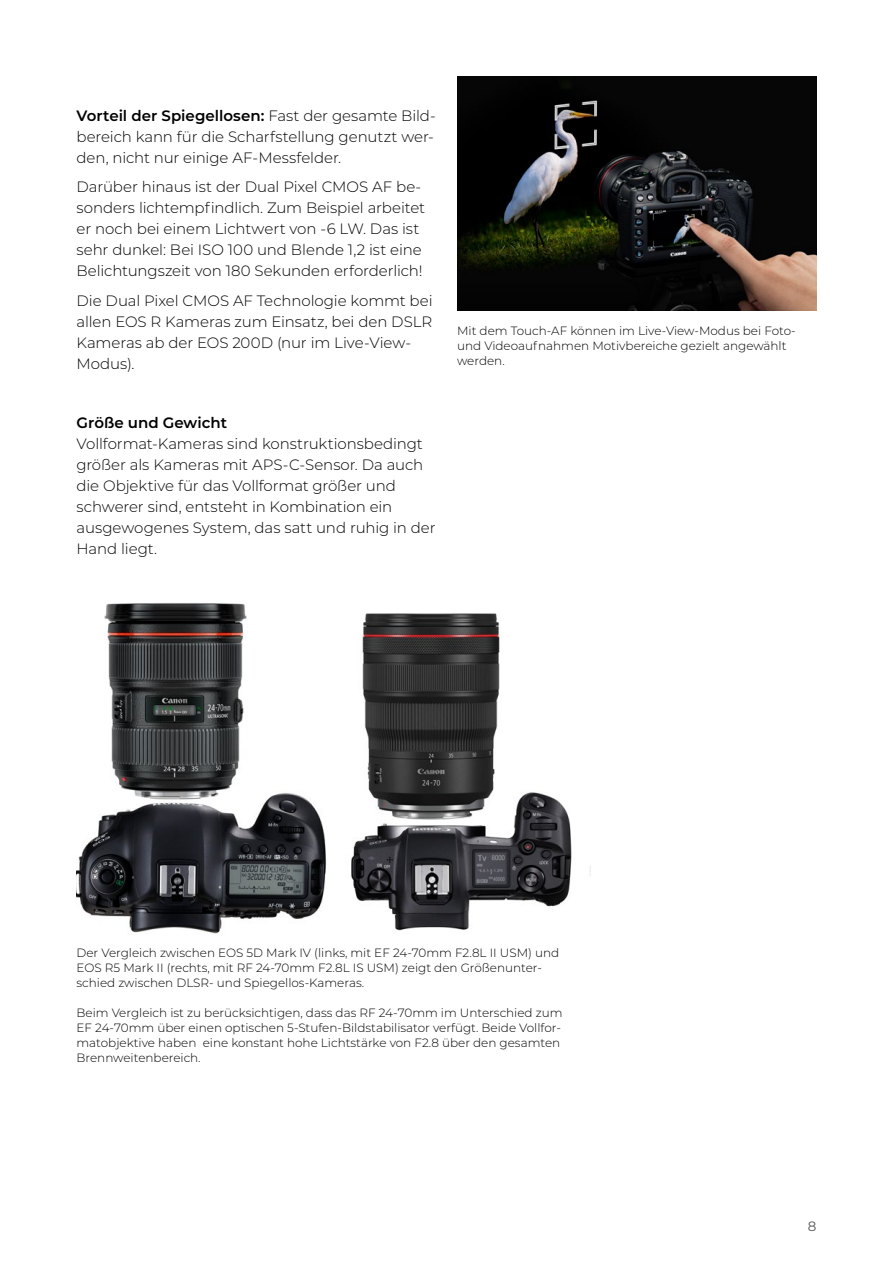
<style>
.page{position:relative;width:893px;height:1263px;background:#fff}
.page>*{position:absolute;margin:0;border:0;box-sizing:border-box;transform-origin:0 0}
.Body{font:300 15px/21px "Montserrat";letter-spacing:-.005em;color:#000}
.t1{font:13.5px "Montserrat";color:#565656}
.BU{font:300 12px/15px "Montserrat";color:#000}
.s1{font-weight:600}
</style>
<div class="page">
<img style="left:457px;top:77px;width:359px;height:233px">
<img style="left:77px;top:603px;width:495px;height:331px">
<p class="Body" style="left:77px;top:104px;width:361px"><span class="s1">Vorteil der Spiegellosen:</span> Fast der gesamte Bild&shy;bereich kann für die Scharfstellung genutzt wer&shy;den, nicht nur einige AF-Messfelder.</p>
<p class="Body" style="left:77px;top:176px;width:350px">Darüber hinaus ist der Dual Pixel CMOS AF be&shy;sonders lichtempfindlich. Zum Beispiel arbeitet er noch bei einem Lichtwert von -6 LW. Das ist sehr dunkel: Bei ISO 100 und Blende 1,2 ist eine Belichtungszeit von 180 Sekunden erforderlich!</p>
<p class="Body" style="left:77px;top:289px;width:358px">Die Dual Pixel CMOS AF Technologie kommt bei allen EOS R Kameras zum Einsatz, bei den DSLR Kameras ab der EOS 200D (nur im Live-View-Modus).</p>
<p class="Body" style="left:77px;top:411px;width:361px"><span class="s1">Größe und Gewicht<br></span>Vollformat-Kameras sind konstruktionsbedingt größer als Kameras mit APS-C-Sensor. Da auch die Objektive für das Vollformat größer und schwerer sind, entsteht in Kombination ein ausgewogenes System, das satt und ruhig in der Hand liegt.</p>
<p class="BU" style="left:457px;top:323px;width:340px">Mit dem Touch-AF können im Live-View-Modus bei Foto&shy;und Videoaufnahmen Motivbereiche gezielt angewählt werden.</p>
<p class="BU" style="left:77px;top:944px;width:484px">Der Vergleich zwischen EOS 5D Mark IV (links, mit EF 24-70mm F2.8L II USM) und<br>EOS R5 Mark II (rechts, mit RF 24-70mm F2.8L IS USM) zeigt den Größenunter&shy;schied zwischen DLSR- und Spiegellos-Kameras.</p>
<p class="BU" style="left:77px;top:1004px;width:488px">Beim Vergleich ist zu berücksichtigen, dass das RF 24-70mm im Unterschied zum EF 24-70mm über einen optischen 5-Stufen-Bildstabilisator verfügt. Beide Vollfor&shy;matobjektive haben eine konstant hohe Lichtstärke von F2.8 über den gesamten Brennweitenbereich.</p>
<p class="t1" style="left:808px;top:1217px;width:10px">8</p>
</div>
